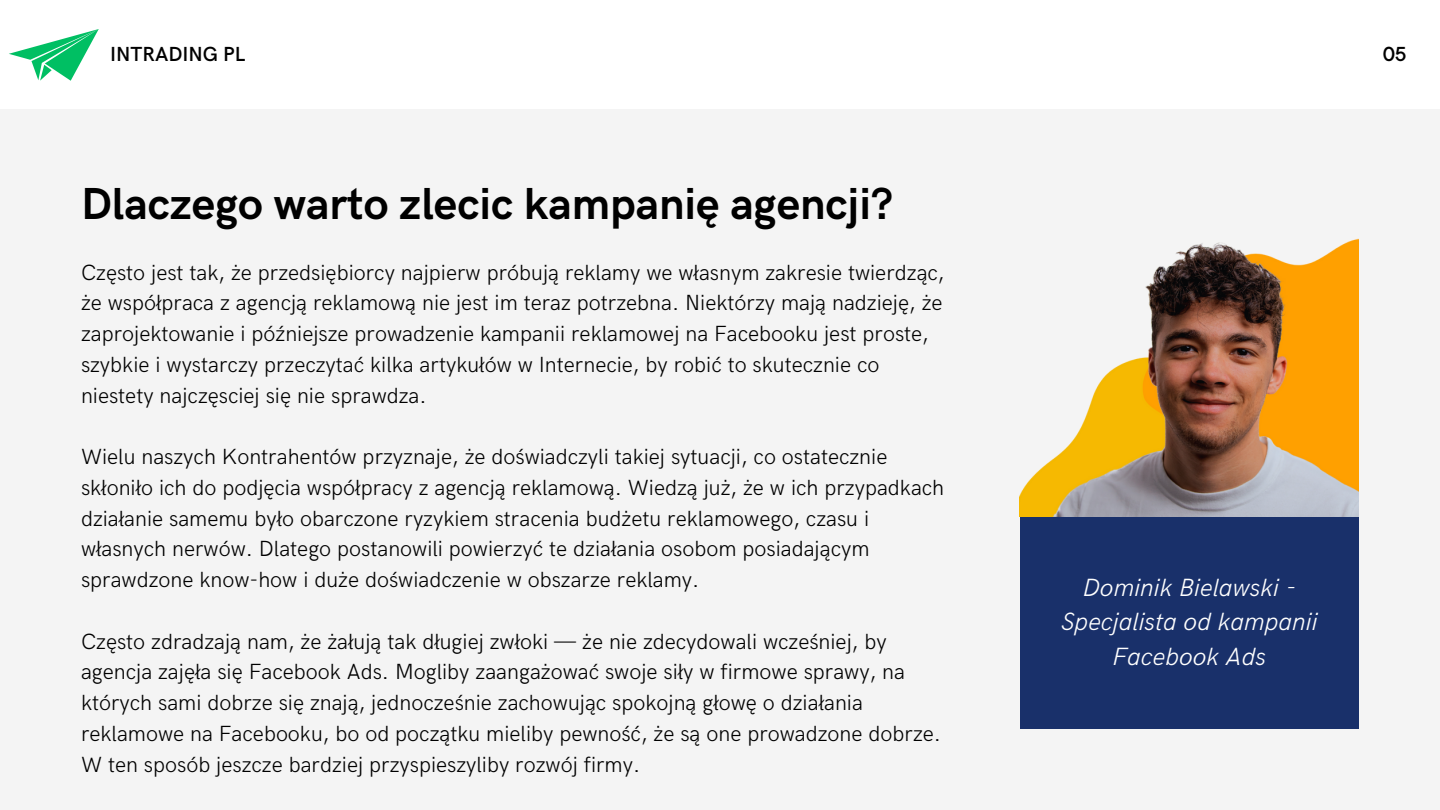
<style>
.page{position:relative;width:1440px;height:810px;background:#f4f4f4}
.page>*{position:absolute;margin:0;border:0;box-sizing:border-box;transform-origin:0 0}
.t1{font:700 45px "HK Grotesk";color:#000}
.t2{font:italic 300 25px/34.5px "HK Grotesk";color:#fff;text-align:center}
.t3{font:300 22px/30.8px "HK Grotesk";color:#000}
.t4{font:600 20.5px "HK Grotesk";color:#000}
</style>
<div class="page">
<div style="left:0;top:0;width:1440px;height:109px;background:#fff"></div>
<div style="left:1020px;top:516px;width:339px;height:213px;background:#19306a"></div>
<img style="left:1020px;top:238px;width:339px;height:278px">
<svg style="left:9px;top:29px;width:90px;height:52px"></svg>
<p class="t4" style="left:110px;top:42px;width:137px">INTRADING PL</p>
<p class="t1" style="left:81px;top:178px;width:814px">Dlaczego warto zlecic kampanię agencji?</p>
<p class="t3" style="left:81px;top:258px;width:865px">Często jest tak, że przedsiębiorcy najpierw próbują reklamy we własnym zakresie twierdząc, że współpraca z agencją reklamową nie jest im teraz potrzebna. Niektórzy mają nadzieję, że zaprojektowanie i późniejsze prowadzenie kampanii reklamowej na Facebooku jest proste, szybkie i wystarczy przeczytać kilka artykułów w Internecie, by robić to skutecznie co niestety najczęsciej się nie sprawdza.</p>
<p class="t3" style="left:81px;top:442px;width:865px">Wielu naszych Kontrahentów przyznaje, że doświadczyli takiej sytuacji, co ostatecznie skłoniło ich do podjęcia współpracy z agencją reklamową. Wiedzą już, że w ich przypadkach działanie samemu było obarczone ryzykiem stracenia budżetu reklamowego, czasu i własnych nerwów. Dlatego postanowili powierzyć te działania osobom posiadającym sprawdzone know-how i duże doświadczenie w obszarze reklamy.</p>
<p class="t3" style="left:81px;top:627px;width:862px">Często zdradzają nam, że żałują tak długiej zwłoki — że nie zdecydowali wcześniej, by agencja zajęła się Facebook Ads. Mogliby zaangażować swoje siły w firmowe sprawy, na których sami dobrze się znają, jednocześnie zachowując spokojną głowę o działania reklamowe na Facebooku, bo od początku mieliby pewność, że są one prowadzone dobrze.<br>W ten sposób jeszcze bardziej przyspieszyliby rozwój firmy.</p>
<p class="t4" style="left:1383px;top:42px;width:25px">05</p>
<p class="t2" style="left:1061px;top:571px;width:258px">Dominik Bielawski -<br>Specjalista od kampanii<br>Facebook Ads</p>
</div>
